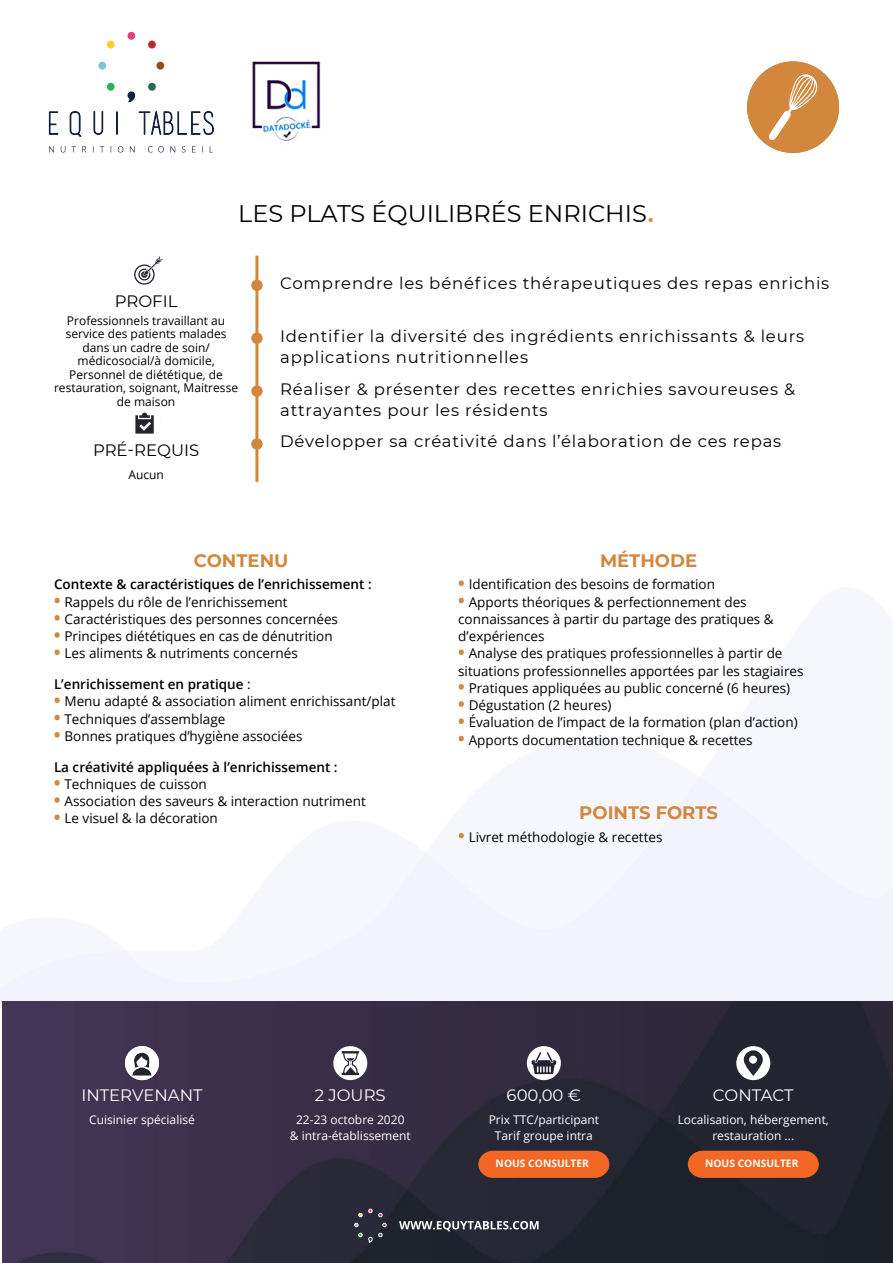
<style>
.page{position:relative;width:893px;height:1263px;background:#fff}
.page>*{position:absolute;margin:0;border:0;box-sizing:border-box;transform-origin:0 0}
.t1{font:24px "Montserrat";color:#000}
.t2{font:700 18px "Montserrat";color:#d2873d}
.t3{font:16.5px/21px "Montserrat";letter-spacing:.05em;color:#000}
.t4{font:16.5px "Montserrat";color:#fff}
.t5{font:16.5px "Montserrat";color:#000}
.t6{font:13.5px/17.2px "Open Sans";color:#000}
.t7{font:600 13.5px "Open Sans";color:#000}
.t8{font:12px/13.5px "Open Sans";color:#000;text-align:center}
.t9{font:12px/16.5px "Open Sans";color:#fff;text-align:center}
.t10{font:700 10.2px "Open Sans";color:#fff}
.s1{font-size:37.5px;color:#d2873d}
.s2{font-size:16.5px;color:#d2873d}
.s3{font-weight:400}
</style>
<div class="page">
<svg style="left:48px;top:111px;width:11px;height:24px"></svg>
<svg style="left:69px;top:111px;width:13px;height:26px"></svg>
<svg style="left:93px;top:111px;width:11px;height:24px"></svg>
<svg style="left:116px;top:111px;width:2px;height:24px"></svg>
<svg style="left:138px;top:111px;width:76px;height:24px"></svg>
<svg style="left:49px;top:146px;width:5px;height:6px"></svg>
<svg style="left:61px;top:146px;width:4px;height:6px"></svg>
<svg style="left:72px;top:146px;width:4px;height:6px"></svg>
<svg style="left:82px;top:146px;width:4px;height:7px"></svg>
<svg style="left:100px;top:146px;width:4px;height:6px"></svg>
<svg style="left:118px;top:146px;width:5px;height:6px"></svg>
<svg style="left:130px;top:146px;width:5px;height:6px"></svg>
<svg style="left:148px;top:146px;width:16px;height:6px"></svg>
<svg style="left:170px;top:146px;width:5px;height:6px"></svg>
<svg style="left:182px;top:146px;width:4px;height:6px"></svg>
<svg style="left:192px;top:146px;width:4px;height:6px"></svg>
<div style="left:98px;top:62px;width:8px;height:8px;background:#7dc4d2;border-radius:50%"></div>
<div style="left:156px;top:62px;width:8px;height:8px;background:#934b21;border-radius:50%"></div>
<div style="left:127px;top:32px;width:8px;height:8px;background:#ef3f70;border-radius:50%"></div>
<svg style="left:148px;top:40px;width:8px;height:9px"></svg>
<svg style="left:107px;top:82px;width:8px;height:9px"></svg>
<svg style="left:148px;top:82px;width:8px;height:9px"></svg>
<svg style="left:107px;top:40px;width:8px;height:9px"></svg>
<svg style="left:127px;top:91px;width:8px;height:11px"></svg>
<svg style="left:54px;top:597px;width:6px;height:7px"></svg>
<svg style="left:54px;top:615px;width:6px;height:6px"></svg>
<svg style="left:54px;top:632px;width:6px;height:6px"></svg>
<svg style="left:54px;top:649px;width:6px;height:6px"></svg>
<svg style="left:54px;top:697px;width:6px;height:6px"></svg>
<svg style="left:54px;top:714px;width:6px;height:7px"></svg>
<svg style="left:54px;top:732px;width:6px;height:6px"></svg>
<svg style="left:54px;top:780px;width:6px;height:6px"></svg>
<svg style="left:54px;top:797px;width:6px;height:6px"></svg>
<svg style="left:54px;top:814px;width:6px;height:6px"></svg>
<img style="left:2px;top:1001px;width:891px;height:262px">
<svg style="left:458px;top:580px;width:6px;height:6px"></svg>
<svg style="left:458px;top:597px;width:6px;height:7px"></svg>
<svg style="left:458px;top:649px;width:6px;height:6px"></svg>
<svg style="left:458px;top:684px;width:6px;height:6px"></svg>
<svg style="left:458px;top:701px;width:6px;height:6px"></svg>
<svg style="left:458px;top:718px;width:6px;height:6px"></svg>
<svg style="left:458px;top:735px;width:6px;height:7px"></svg>
<svg style="left:333px;top:1046px;width:34px;height:34px"></svg>
<svg style="left:135px;top:407px;width:27px;height:27px"></svg>
<svg style="left:125px;top:1046px;width:34px;height:34px"></svg>
<svg style="left:134px;top:256px;width:29px;height:29px"></svg>
<svg style="left:527px;top:1046px;width:34px;height:34px"></svg>
<svg style="left:478px;top:1151px;width:131px;height:27px;background:#e76323"></svg>
<svg style="left:736px;top:1046px;width:34px;height:34px"></svg>
<div style="left:749px;top:1056px;width:8px;height:8px;background:#fff;border-radius:50%"></div>
<svg style="left:688px;top:1151px;width:131px;height:27px;background:#e76323"></svg>
<svg style="left:399px;top:1221px;width:140px;height:10px"></svg>
<svg style="left:354px;top:1223px;width:4px;height:4px"></svg>
<svg style="left:368px;top:1209px;width:4px;height:4px"></svg>
<svg style="left:378px;top:1213px;width:5px;height:4px"></svg>
<svg style="left:378px;top:1223px;width:8px;height:14px"></svg>
<svg style="left:358px;top:1212px;width:4px;height:5px"></svg>
<svg style="left:358px;top:1233px;width:14px;height:10px"></svg>
<hr style="left:255px;top:256px;width:3px;height:226px;background:#d2873d">
<div style="left:252px;top:280px;width:10px;height:10px;background:#d2873d;border-radius:50%"></div>
<div style="left:251px;top:280px;width:12px;height:11px;border:2px solid #d2873d;border-radius:50%"></div>
<div style="left:252px;top:333px;width:10px;height:10px;background:#d2873d;border-radius:50%"></div>
<div style="left:251px;top:332px;width:12px;height:12px;border:2px solid #d2873d;border-radius:50%"></div>
<div style="left:252px;top:386px;width:10px;height:10px;background:#d2873d;border-radius:50%"></div>
<div style="left:251px;top:385px;width:12px;height:12px;border:2px solid #d2873d;border-radius:50%"></div>
<div style="left:252px;top:439px;width:10px;height:10px;background:#d2873d;border-radius:50%"></div>
<div style="left:251px;top:438px;width:12px;height:12px;border:2px solid #d2873d;border-radius:50%"></div>
<div style="left:747px;top:61px;width:92px;height:92px;background:#d2873d;border-radius:50%"></div>
<svg style="left:769px;top:74px;width:49px;height:66px"></svg>
<img style="left:252px;top:61px;width:69px;height:80px">
<svg style="left:458px;top:832px;width:7px;height:7px"></svg>
<h1 class="t1" style="left:238px;top:197px;width:418px">LES PLATS ÉQUILIBRÉS ENRICHIS<span class="s1">.</span></h1>
<p class="t3" style="left:115px;top:290px;width:56px">Profil</p>
<p class="t8" style="left:54px;top:314px;width:186px">Professionnels travaillant au service des patients malades dans un cadre de soin/ médicosocial/à domicile,<br>Personnel de diététique, de restauration, soignant, Maitresse de maison</p>
<p class="t5" style="left:93px;top:439px;width:108px">Pré-requis</p>
<p class="t8" style="left:128px;top:467px;width:37px">Aucun</p>
<p class="t3" style="left:280px;top:272px;width:551px">Comprendre les bénéfices thérapeutiques des repas enrichis</p>
<p class="t3" style="left:280px;top:325px;width:525px">Identifier la diversité des ingrédients enrichissants &amp; leurs applications nutritionnelles</p>
<p class="t3" style="left:280px;top:378px;width:516px">Réaliser &amp; présenter des recettes enrichies savoureuses &amp; attrayantes pour les résidents</p>
<p class="t3" style="left:280px;top:430px;width:503px">Développer sa créativité dans l’élaboration de ces repas</p>
<h2 class="t2" style="left:194px;top:547px;width:96px">CONTENU</h2>
<p class="t7" style="left:54px;top:575px;width:319px">Contexte &amp; caractéristiques de l’enrichissement :</p>
<p class="t6" style="left:54px;top:593px;width:235px"><span class="s2">•</span> Rappels du rôle de l’enrichissement</p>
<p class="t6" style="left:54px;top:610px;width:286px"><span class="s2">•</span> Caractéristiques des personnes concernées</p>
<p class="t6" style="left:54px;top:627px;width:280px"><span class="s2">•</span> Principes diététiques en cas de dénutrition</p>
<p class="t6" style="left:54px;top:644px;width:245px"><span class="s2">•</span> Les aliments &amp; nutriments concernés</p>
<p class="t7" style="left:54px;top:675px;width:198px">L’enrichissement en pratique <span class="s3">:</span></p>
<p class="t6" style="left:54px;top:692px;width:343px"><span class="s2">•</span> Menu adapté &amp; association aliment enrichissant/plat</p>
<p class="t6" style="left:54px;top:710px;width:173px"><span class="s2">•</span> Techniques d’assemblage</p>
<p class="t6" style="left:54px;top:727px;width:250px"><span class="s2">•</span> Bonnes pratiques d’hygiène associées</p>
<p class="t7" style="left:54px;top:757px;width:285px">La créativité appliquées à l’enrichissement :</p>
<p class="t6" style="left:54px;top:775px;width:154px"><span class="s2">•</span> Techniques de cuisson</p>
<p class="t6" style="left:54px;top:792px;width:313px"><span class="s2">•</span> Association des saveurs &amp; interaction nutriment</p>
<p class="t6" style="left:54px;top:809px;width:165px"><span class="s2">•</span> Le visuel &amp; la décoration</p>
<h2 class="t2" style="left:600px;top:547px;width:96px">MÉTHODE</h2>
<p class="t6" style="left:458px;top:575px;width:258px"><span class="s2">•</span> Identification des besoins de formation</p>
<p class="t6" style="left:458px;top:593px;width:317px"><span class="s2">•</span> Apports théoriques &amp; perfectionnement des connaissances à partir du partage des pratiques &amp; d’expériences</p>
<p class="t6" style="left:458px;top:644px;width:347px"><span class="s2">•</span> Analyse des pratiques professionnelles à partir de situations professionnelles apportées par les stagiaires</p>
<p class="t6" style="left:458px;top:679px;width:334px"><span class="s2">•</span> Pratiques appliquées au public concerné (6 heures)</p>
<p class="t6" style="left:458px;top:696px;width:155px"><span class="s2">•</span> Dégustation (2 heures)</p>
<p class="t6" style="left:458px;top:713px;width:341px"><span class="s2">•</span> Évaluation de l’impact de la formation (plan d’action)</p>
<p class="t6" style="left:458px;top:731px;width:296px"><span class="s2">•</span> Apports documentation technique &amp; recettes</p>
<h2 class="t2" style="left:579px;top:800px;width:140px">POINTS FORTS</h2>
<p class="t6" style="left:458px;top:828px;width:206px"><span class="s2">•</span> Livret méthodologie &amp; recettes</p>
<p class="t4" style="left:81px;top:1084px;width:17px">Inter</p>
<p class="t4" style="left:132px;top:1084px;width:24px">venant</p>
<p class="t9" style="left:89px;top:1111px;width:107px">Cuisinier spécialisé</p>
<p class="t4" style="left:315px;top:1084px;width:72px">2 jourS</p>
<p class="t9" style="left:290px;top:1111px;width:122px">22-23 octobre 2020<br>&amp; intra-établissement</p>
<p class="t4" style="left:507px;top:1084px;width:76px">600,00 €</p>
<p class="t9" style="left:489px;top:1111px;width:112px">Prix TTC/participant<br>Tarif groupe intra</p>
<p class="t10" style="left:496px;top:1156px;width:95px">NOUS CONSULTER</p>
<p class="t4" style="left:713px;top:1084px;width:82px">CONTACT</p>
<p class="t9" style="left:678px;top:1111px;width:153px">Localisation, hébergement, restauration ...</p>
<p class="t10" style="left:705px;top:1156px;width:95px">NOUS CONSULTER</p>
</div>
